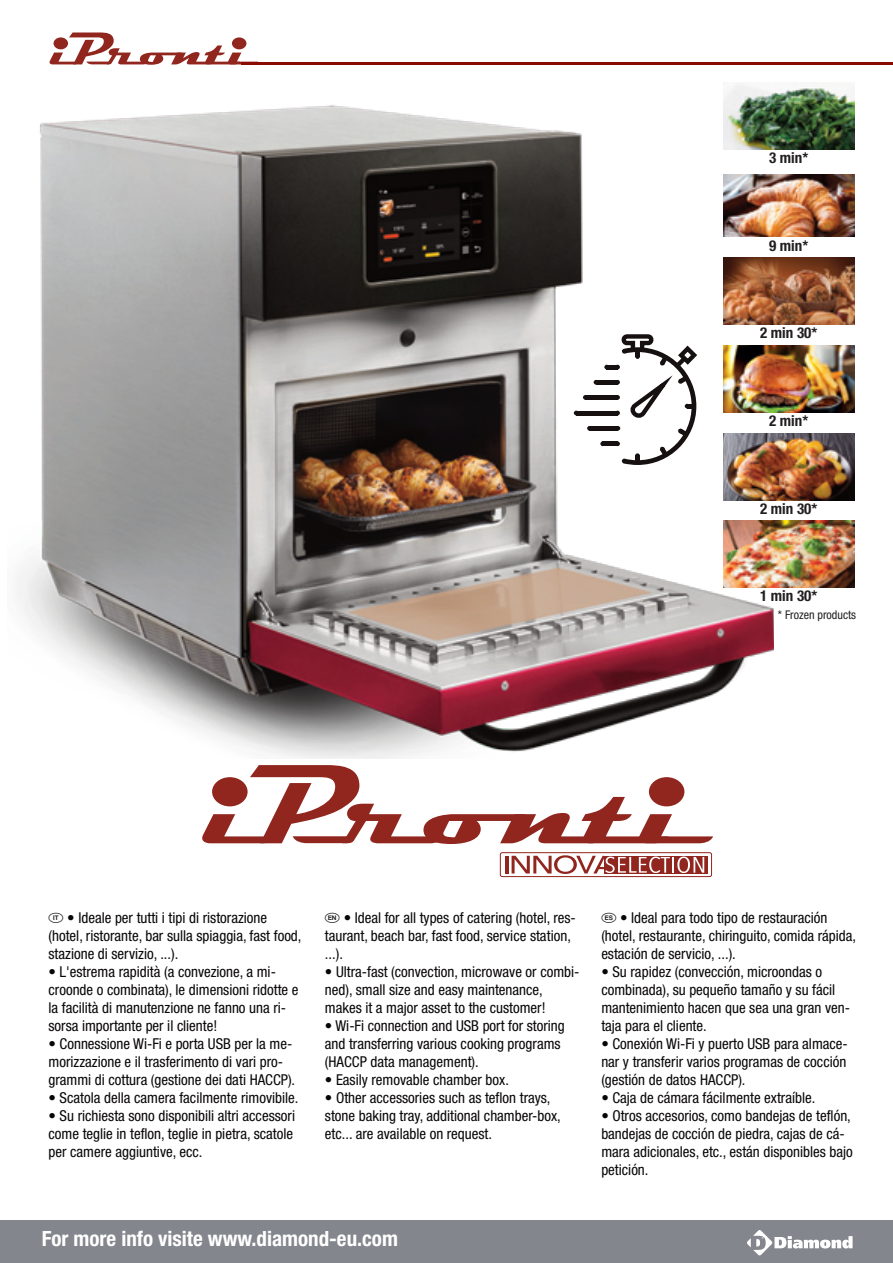
<style>
.page{position:relative;width:893px;height:1263px;background:#fff}
.page>*{position:absolute;margin:0;border:0;box-sizing:border-box;transform-origin:0 0}
.t1{font:700 condensed 21px "Helvetica Neue";color:#fff}
.t2{font:condensed 15px/18px "Helvetica Neue";color:#080505}
.t3{font:700 condensed 15px "Helvetica Neue";color:#231f20}
.t4{font:condensed 12px "Helvetica Neue";color:#231f20}
</style>
<div class="page">
<img style="left:17px;top:64px;width:756px;height:695px">
<div style="left:500px;top:852px;width:212px;height:25px;border:1px solid #91261f;border-radius:2px"></div>
<hr style="left:505px;top:856px;width:3px;height:17px;background:#91261f">
<svg style="left:704px;top:856px;width:3px;height:17px"></svg>
<svg style="left:512px;top:855px;width:192px;height:19px"></svg>
<svg style="left:202px;top:765px;width:511px;height:79px"></svg>
<div style="left:43px;top:30px;width:226px;height:36px;background:#fff"></div>
<svg style="left:49px;top:33px;width:209px;height:32px"></svg>
<hr style="left:606px;top:365px;width:12px;height:4px;background:#161110">
<div style="left:596px;top:380px;width:22px;height:5px;background:#161110"></div>
<div style="left:585px;top:395px;width:33px;height:5px;background:#161110"></div>
<hr style="left:576px;top:411px;width:42px;height:4px;background:#161110">
<div style="left:589px;top:426px;width:29px;height:5px;background:#161110"></div>
<svg style="left:600px;top:441px;width:3px;height:5px"></svg>
<div style="left:603px;top:441px;width:15px;height:5px;background:#161110"></div>
<svg style="left:615px;top:332px;width:85px;height:133px"></svg>
<img style="left:723px;top:82px;width:131px;height:67px">
<img style="left:723px;top:175px;width:131px;height:62px">
<img style="left:723px;top:258px;width:131px;height:67px">
<img style="left:723px;top:345px;width:131px;height:67px">
<img style="left:723px;top:433px;width:131px;height:67px">
<img style="left:723px;top:521px;width:131px;height:67px">
<div style="left:0;top:1220px;width:893px;height:43px;background:#83868c"></div>
<hr style="left:242px;top:62px;width:651px;height:2px;background:#8b0a02">
<svg style="left:747px;top:1230px;width:106px;height:25px"></svg>
<p class="t3" style="left:769px;top:148px;width:41px">3 min*</p>
<p class="t3" style="left:769px;top:236px;width:41px">9 min*</p>
<p class="t3" style="left:760px;top:324px;width:59px">2 min 30*</p>
<p class="t3" style="left:769px;top:412px;width:41px">2 min*</p>
<p class="t3" style="left:760px;top:499px;width:59px">2 min 30*</p>
<p class="t3" style="left:760px;top:587px;width:59px">1 min 30*</p>
<p class="t4" style="left:778px;top:607px;width:80px">* Frozen products</p>
<p class="t2" style="left:49px;top:908px;width:254px"><sup>I</sup> • Ideale per tutti i tipi di ristorazione (hotel, ristorante, bar sulla spiaggia, fast food, stazione di servizio, ...).</p>
<p class="t2" style="left:49px;top:962px;width:251px">• L'estrema rapidità (a convezione, a mi&shy;croonde o combinata), le dimensioni ridotte e la facilità di manutenzione ne fanno una ri&shy;sorsa importante per il cliente!</p>
<p class="t2" style="left:49px;top:1034px;width:248px">• Connessione Wi-Fi e porta USB per la me&shy;morizzazione e il trasferimento di vari pro&shy;grammi di cottura (gestione dei dati HACCP).</p>
<p class="t2" style="left:49px;top:1088px;width:251px">• Scatola della camera facilmente rimovibile.</p>
<p class="t2" style="left:49px;top:1106px;width:248px">• Su richiesta sono disponibili altri accessori come teglie in teflon, teglie in pietra, scatole per camere aggiuntive, ecc.</p>
<p class="t2" style="left:325px;top:908px;width:252px;text-indent:19px">• Ideal for all types of catering (hotel, res&shy;taurant, beach bar, fast food, service station, ...).</p>
<p class="t2" style="left:325px;top:962px;width:256px">• Ultra-fast (convection, microwave or combi&shy;ned), small size and easy maintenance, makes it a major asset to the customer!</p>
<p class="t2" style="left:325px;top:1016px;width:241px">• Wi-Fi connection and USB port for storing and transferring various cooking programs (HACCP data management).</p>
<p class="t2" style="left:325px;top:1070px;width:185px">• Easily removable chamber box.</p>
<p class="t2" style="left:325px;top:1088px;width:237px">• Other accessories such as teflon trays, stone baking tray, additional chamber-box, etc... are available on request.</p>
<h1 class="t1" style="left:42px;top:1226px;width:358px">For more info visite www.diamond-eu.com</h1>
<p class="t2" style="left:601px;top:908px;width:256px"><sup>E</sup> • Ideal para todo tipo de restauración (hotel, restaurante, chiringuito, comida rápida, estación de servicio, ...).</p>
<p class="t2" style="left:601px;top:962px;width:250px">• Su rapidez (convección, microondas o combinada), su pequeño tamaño y su fácil mantenimiento hacen que sea una gran ven&shy;taja para el cliente.</p>
<p class="t2" style="left:601px;top:1034px;width:248px;text-align:justify">• Conexión Wi-Fi y puerto USB para almace&shy;nar y transferir varios programas de cocción (gestión de datos HACCP).</p>
<p class="t2" style="left:601px;top:1088px;width:216px">• Caja de cámara fácilmente extraíble.</p>
<p class="t2" style="left:601px;top:1106px;width:253px">• Otros accesorios, como bandejas de teflón, bandejas de cocción de piedra, cajas de cá&shy;mara adicionales, etc., están disponibles bajo petición.</p>
</div>
